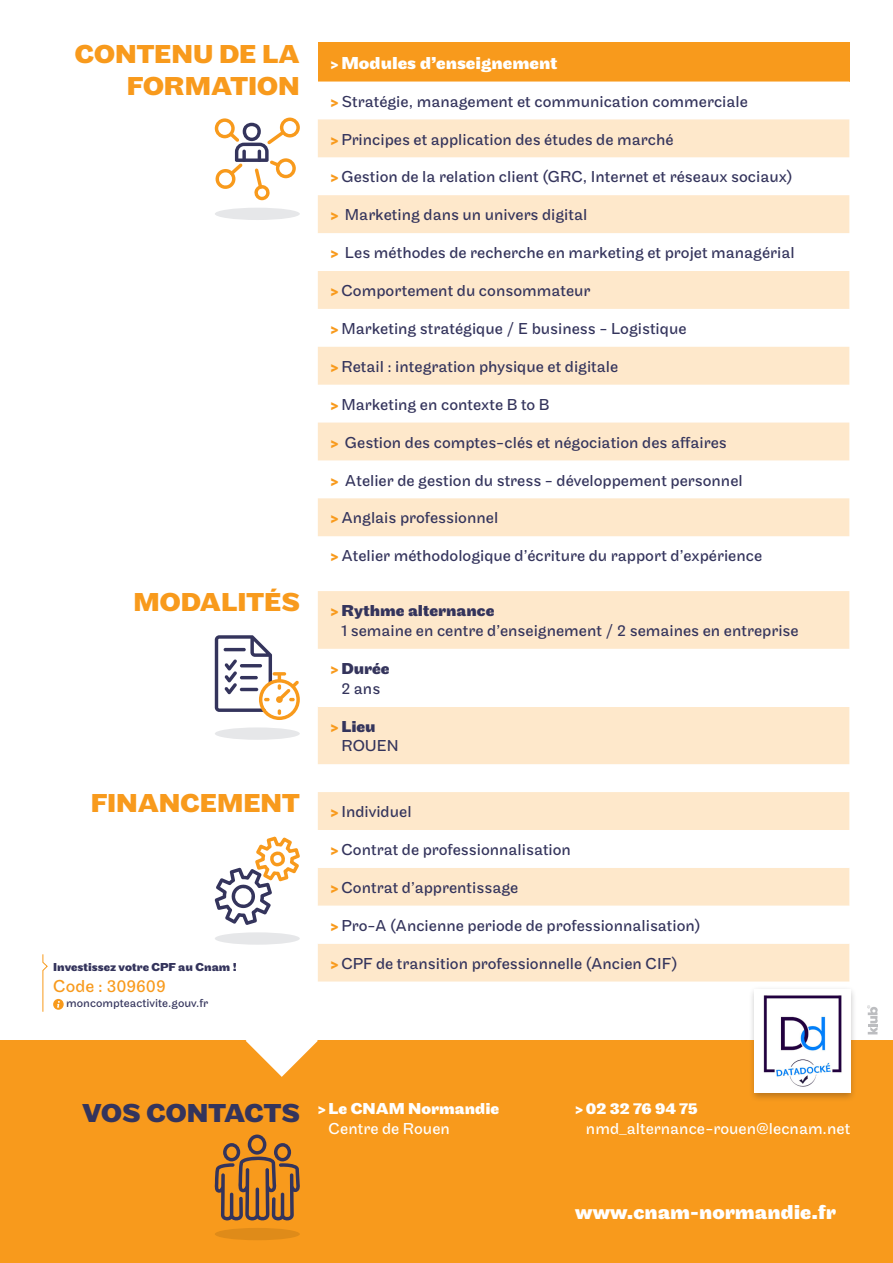
<style>
.page{position:relative;width:893px;height:1263px;background:#fff}
.page>*{position:absolute;margin:0;border:0;box-sizing:border-box;transform-origin:0 0}
.t1{font:700 27px/32.4px "Maple";color:#f89a1c;text-align:right}
.t2{font:700 27px "Maple";color:#34345c}
.t3{font:700 21px "Maple";color:#fff}
.t4{font:700 18px "Maple";color:#fff}
.t5{font:18px "Maple";color:#f89a1c}
.t6{font:16.5px/19.8px "Maple";color:#34345c}
.t7{font:16.5px/19.8px "Maple";color:#fff}
.t8{font:700 16.5px/19.8px "Maple";color:#fff}
.t9{font:700 16.5px/19.8px "Maple";color:#34345c;text-align:center}
.t10{font:700 12px "Maple";color:#34345c}
.t11{font:12px "Maple";color:#34345c}
.s1{font-size:16.5px}
.s2{font-weight:700;color:#f89a1c}
.s3{font-weight:700}
.s4{color:#f89a1c}
.s5{font-weight:400}
</style>
<div class="page">
<div style="left:318px;top:43px;width:531px;height:39px;background:#f89a1c"></div>
<svg style="left:318px;top:119px;width:531px;height:417px;fill:#fee8cb"></svg>
<svg style="left:215px;top:118px;width:85px;height:82px"></svg>
<svg style="left:242px;top:150px;width:4px;height:12px"></svg>
<div style="left:318px;top:591px;width:531px;height:173px;background:#fee8cb"></div>
<div style="left:318px;top:649px;width:531px;height:57px;background:#fff"></div>
<svg style="left:215px;top:635px;width:85px;height:85px"></svg>
<div style="left:318px;top:792px;width:531px;height:189px;background:#fee8cb"></div>
<svg style="left:318px;top:830px;width:531px;height:114px"></svg>
<svg style="left:215px;top:836px;width:85px;height:89px"></svg>
<svg style="left:42px;top:954px;width:22px;height:58px"></svg>
<div style="left:0;top:1041px;width:893px;height:222px;background:#f89a1c"></div>
<svg style="left:246px;top:1040px;width:72px;height:37px"></svg>
<svg style="left:215px;top:1134px;width:85px;height:87px"></svg>
<div style="left:748px;top:986px;width:109px;height:116px;background:#231f20;opacity:.3"></div>
<img style="left:755px;top:989px;width:95px;height:103px">
<div style="left:215px;top:208px;width:85px;height:12px;background:#e6e7e9;border-radius:50%"></div>
<div style="left:215px;top:727px;width:85px;height:13px;background:#e6e7e9;border-radius:50%"></div>
<div style="left:215px;top:932px;width:85px;height:13px;background:#e6e7e9;border-radius:50%"></div>
<div style="left:215px;top:1228px;width:85px;height:12px;background:#df8b19;border-radius:50%"></div>
<svg style="left:867px;top:1005px;width:11px;height:29px"></svg>
<p class="t1" style="left:75px;top:38px;width:227px">CONTENU DE LA<br>FORMATION</p>
<p class="t1" style="left:134px;top:587px;width:168px">MODALITÉS</p>
<p class="t1" style="left:91px;top:788px;width:211px">FINANCEMENT</p>
<p class="t10" style="left:53px;top:959px;width:185px">Investissez votre CPF au Cnam !</p>
<p class="t5" style="left:53px;top:976px;width:114px">Code : 309609</p>
<p class="t11" style="left:66px;top:996px;width:144px">moncompteactivite.gouv.fr</p>
<p class="t4" style="left:331px;top:52px;width:228px"><span class="s1">&gt;</span> Modules d’enseignement</p>
<p class="t6" style="left:331px;top:92px;width:419px"><span class="s2">&gt;</span> Stratégie, management et communication commerciale</p>
<p class="t6" style="left:331px;top:130px;width:344px"><span class="s2">&gt;</span> Principes et application des études de marché</p>
<p class="t6" style="left:331px;top:168px;width:464px"><span class="s2">&gt;</span> Gestion de la relation client (GRC, Internet et réseaux sociaux)</p>
<p class="t6" style="left:331px;top:205px;width:258px"><span class="s2">&gt;</span> Marketing dans un univers digital</p>
<p class="t6" style="left:331px;top:243px;width:466px"><span class="s2">&gt;</span> Les méthodes de recherche en marketing et projet managérial</p>
<p class="t6" style="left:331px;top:281px;width:261px"><span class="s2">&gt;</span> Comportement du consommateur</p>
<p class="t6" style="left:331px;top:319px;width:357px"><span class="s2">&gt;</span> Marketing stratégique / E business - Logistique</p>
<p class="t6" style="left:331px;top:357px;width:289px"><span class="s2">&gt;</span> Retail : integration physique et digitale</p>
<p class="t6" style="left:331px;top:395px;width:221px"><span class="s2">&gt;</span> Marketing en contexte B to B</p>
<p class="t6" style="left:331px;top:433px;width:398px"><span class="s2">&gt;</span> Gestion des comptes-clés et négociation des affaires</p>
<p class="t6" style="left:331px;top:471px;width:414px"><span class="s2">&gt;</span> Atelier de gestion du stress - développement personnel</p>
<p class="t6" style="left:331px;top:509px;width:169px"><span class="s2">&gt;</span> Anglais professionnel</p>
<p class="t6" style="left:331px;top:546px;width:433px"><span class="s2">&gt;</span> Atelier méthodologique d’écriture du rapport d’expérience</p>
<p class="t6" style="left:341px;top:601px;width:459px;text-indent:-11px"><span class="s2">&gt;</span> <span class="s3">Rythme alternance<br></span>1 semaine en centre d’enseignement / 2 semaines en entreprise</p>
<p class="t9" style="left:331px;top:659px;width:61px"><span class="s4">&gt;</span> Durée<br><span class="s5">2 ans</span></p>
<p class="t6" style="left:341px;top:717px;width:59px;text-indent:-11px"><span class="s2">&gt;</span> <span class="s3">Lieu<br></span>ROUEN</p>
<p class="t6" style="left:331px;top:802px;width:82px"><span class="s2">&gt;</span> Individuel</p>
<p class="t6" style="left:331px;top:840px;width:242px"><span class="s2">&gt;</span> Contrat de professionnalisation</p>
<p class="t6" style="left:331px;top:878px;width:189px"><span class="s2">&gt;</span> Contrat d’apprentissage</p>
<p class="t6" style="left:331px;top:916px;width:372px"><span class="s2">&gt;</span> Pro-A (Ancienne periode de professionnalisation)</p>
<p class="t6" style="left:331px;top:954px;width:348px"><span class="s2">&gt;</span> CPF de transition professionnelle (Ancien CIF)</p>
<p class="t2" style="left:82px;top:1096px;width:219px">VOS CONTACTS</p>
<p class="t8" style="left:329px;top:1099px;width:172px;text-indent:-11px">&gt; Le CNAM Normandie<br><span class="s5">Centre de Rouen</span></p>
<p class="t7" style="left:586px;top:1099px;width:266px;text-indent:-11px"><span class="s3">&gt; 02 32 76 94 75 </span>nmd_alternance-rouen@lecnam.net</p>
<p class="t3" style="left:575px;top:1199px;width:262px">www.cnam-normandie.fr</p>
</div>
